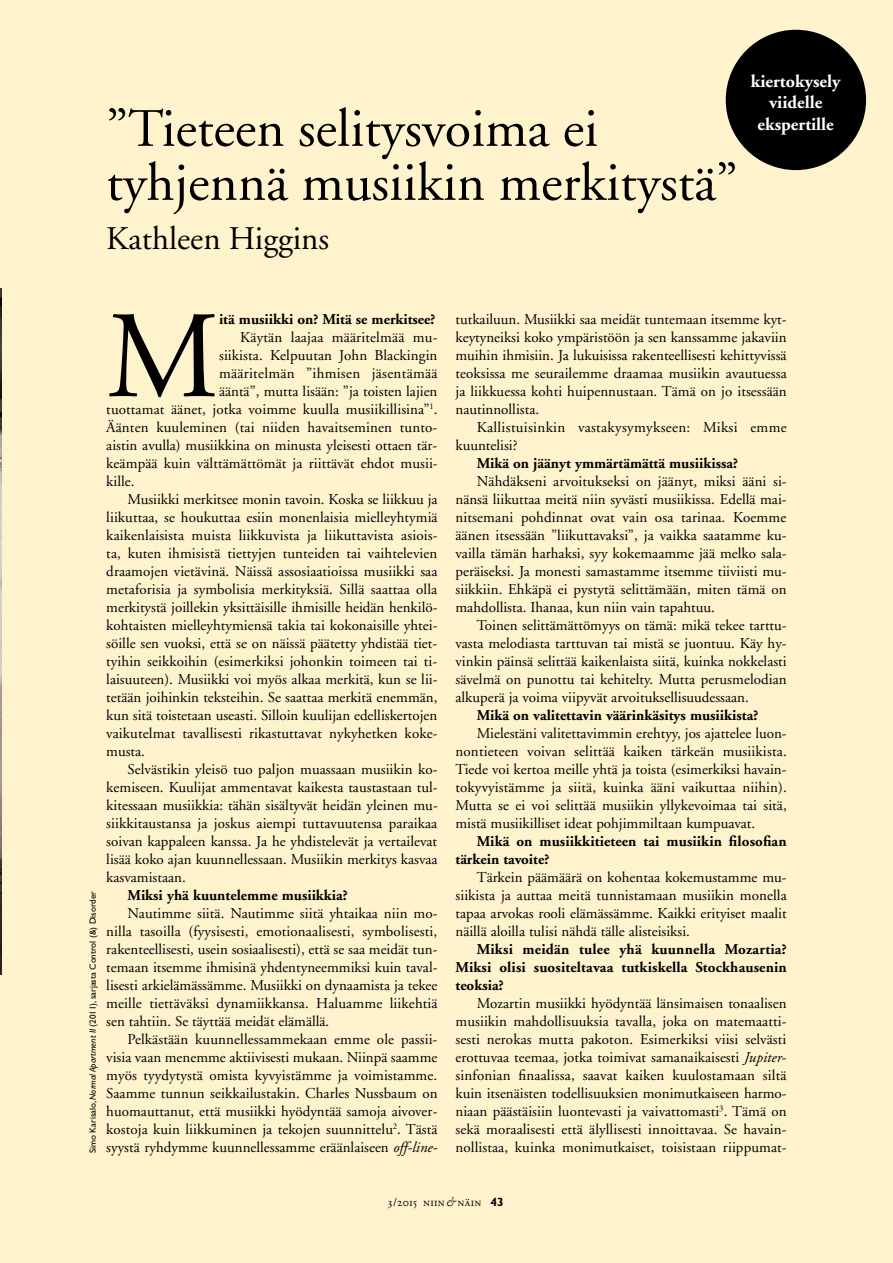
<style>
.page{position:relative;width:893px;height:1263px;background:#fff3ce}
.page>*{position:absolute;margin:0;border:0;box-sizing:border-box;transform-origin:0 0}
.t1{font:123.6px "Adobe Garamond";color:#000}
.t2{font:54px/54px "Adobe Garamond";color:#000}
.t3{font:33px "Adobe Garamond";color:#000}
.t4{font:700 18px/21.6px "Adobe Garamond";color:#fff;text-align:center}
.t5{font:15px/18px "Adobe Garamond";color:#000;text-align:justify}
.t6{font:700 15px/18px "Adobe Garamond";color:#000}
.t7{font:15px/18px "Adobe Garamond";letter-spacing:.02em;color:#000}
.t8{font:12px "Adobe Garamond Regular SC";letter-spacing:.02em;color:#000}
.t9{font:9px "Gill Sans";color:#000}
.s1{font-style:italic}
.s2{font-family:"Adobe Garamond";font-style:italic}
.s3{font-family:"Gill Sans";font-weight:700}
</style>
<div class="page">
<img style="left:0;top:288px;width:1px;height:686px">
<div style="left:726px;top:30px;width:140px;height:140px;background:#000;border-radius:50%"></div>
<h2 class="t2" style="left:106px;top:103px;width:633px">”Tieteen selitysvoima ei tyhjennä musiikin merkitystä”</h2>
<h3 class="t3" style="left:106px;top:220px;width:224px">Kathleen Higgins</h3>
<p class="t4" style="left:751px;top:71px;width:91px">kiertokysely viidelle ekspertille</p>
<p class="t9" style="left:88px;top:1153px;width:263px;rotate:-90deg">Simo Karisalo, <span class="s1">Normal Apartment II</span> (2011), sarjasta Control (&amp;) Disorder</p>
<h1 class="t1" style="left:106px;top:291px;width:114px">M</h1>
<p class="t6" style="left:219px;top:311px;width:218px">itä musiikki on? Mitä se merkitsee?</p>
<p class="t5" style="left:240px;top:329px;width:199px">Käytän laajaa määritelmää mu-</p>
<p class="t5" style="left:219px;top:347px;width:220px">siikista. Kelpuutan John Blackingin</p>
<p class="t7" style="left:219px;top:365px;width:220px">määritelmän ”ihmisen jäsentämää</p>
<p class="t5" style="left:219px;top:383px;width:220px">ääntä”, mutta lisään: ”ja toisten lajien</p>
<p class="t5" style="left:106px;top:401px;width:333px">tuottamat äänet, jotka voimme kuulla musiikillisina”<sup>1</sup>.</p>
<p class="t5" style="left:106px;top:419px;width:332px">Äänten kuuleminen (tai niiden havaitseminen tunto-</p>
<p class="t5" style="left:106px;top:437px;width:332px">aistin avulla) musiikkina on minusta yleisesti ottaen tär-</p>
<p class="t5" style="left:106px;top:455px;width:333px">keämpää kuin välttämättömät ja riittävät ehdot musii-</p>
<p class="t5" style="left:106px;top:473px;width:30px">kille.</p>
<p class="t5" style="left:128px;top:491px;width:311px">Musiikki merkitsee monin tavoin. Koska se liikkuu ja</p>
<p class="t5" style="left:106px;top:509px;width:333px">liikuttaa, se houkuttaa esiin monenlaisia mielleyhtymiä</p>
<p class="t5" style="left:106px;top:527px;width:333px">kaikenlaisista muista liikkuvista ja liikuttavista asiois-</p>
<p class="t5" style="left:106px;top:545px;width:333px">ta, kuten ihmisistä tiettyjen tunteiden tai vaihtelevien</p>
<p class="t5" style="left:106px;top:563px;width:333px">draamojen vietävinä. Näissä assosiaatioissa musiikki saa</p>
<p class="t5" style="left:106px;top:581px;width:332px">metaforisia ja symbolisia merkityksiä. Sillä saattaa olla</p>
<p class="t5" style="left:106px;top:599px;width:333px">merkitystä joillekin yksittäisille ihmisille heidän henkilö-</p>
<p class="t5" style="left:106px;top:617px;width:333px">kohtaisten mielleyhtymiensä takia tai kokonaisille yhtei-</p>
<p class="t5" style="left:106px;top:635px;width:332px">söille sen vuoksi, että se on näissä päätetty yhdistää tiet-</p>
<p class="t5" style="left:106px;top:653px;width:332px">tyihin seikkoihin (esimerkiksi johonkin toimeen tai ti-</p>
<p class="t5" style="left:106px;top:671px;width:333px">laisuuteen). Musiikki voi myös alkaa merkitä, kun se lii-</p>
<p class="t5" style="left:106px;top:689px;width:333px">tetään joihinkin teksteihin. Se saattaa merkitä enemmän,</p>
<p class="t5" style="left:106px;top:707px;width:333px">kun sitä toistetaan useasti. Silloin kuulijan edelliskertojen</p>
<p class="t5" style="left:106px;top:725px;width:333px">vaikutelmat tavallisesti rikastuttavat nykyhetken koke-</p>
<p class="t5" style="left:106px;top:743px;width:40px">musta.</p>
<p class="t5" style="left:128px;top:761px;width:312px">Selvästikin yleisö tuo paljon muassaan musiikin ko-</p>
<p class="t5" style="left:106px;top:779px;width:333px">kemiseen. Kuulijat ammentavat kaikesta taustastaan tul-</p>
<p class="t5" style="left:106px;top:797px;width:333px">kitessaan musiikkia: tähän sisältyvät heidän yleinen mu-</p>
<p class="t5" style="left:106px;top:815px;width:333px">siikkitaustansa ja joskus aiempi tuttavuutensa paraikaa</p>
<p class="t5" style="left:106px;top:833px;width:332px">soivan kappaleen kanssa. Ja he yhdistelevät ja vertailevat</p>
<p class="t5" style="left:106px;top:851px;width:333px">lisää koko ajan kuunnellessaan. Musiikin merkitys kasvaa</p>
<p class="t5" style="left:106px;top:869px;width:81px">kasvamistaan.</p>
<p class="t6" style="left:128px;top:887px;width:222px">Miksi yhä kuuntelemme musiikkia?</p>
<p class="t5" style="left:106px;top:905px;width:333px;text-indent:21px">Nautimme siitä. Nautimme siitä yhtaikaa niin mo&shy;nilla tasoilla (fyysisesti, emotionaalisesti, symbolisesti, rakenteellisesti, usein sosiaalisesti), että se saa meidät tun&shy;temaan itsemme ihmisinä yhdentyneemmiksi kuin taval&shy;lisesti arkielämässämme. Musiikki on dynaamista ja tekee meille tiettäväksi dynamiikkansa. Haluamme liikehtiä sen tahtiin. Se täyttää meidät elämällä.</p>
<p class="t5" style="left:106px;top:1031px;width:333px;text-indent:21px">Pelkästään kuunnellessammekaan emme ole passii&shy;visia vaan menemme aktiivisesti mukaan. Niinpä saamme myös tyydytystä omista kyvyistämme ja voimistamme.<br>Saamme tunnun seikkailustakin. Charles Nussbaum on huomauttanut, että musiikki hyödyntää samoja aivover&shy;kostoja kuin liikkuminen ja tekojen suunnittelu<sup>2</sup>. Tästä syystä ryhdymme kuunnellessamme eräänlaiseen <span class="s1">off-line-</span></p>
<p class="t5" style="left:455px;top:311px;width:333px">tutkailuun. Musiikki saa meidät tuntemaan itsemme kyt&shy;keytyneiksi koko ympäristöön ja sen kanssamme jakaviin muihin ihmisiin. Ja lukuisissa rakenteellisesti kehittyvissä teoksissa me seurailemme draamaa musiikin avautuessa ja liikkuessa kohti huipennustaan. Tämä on jo itsessään nautinnollista.</p>
<p class="t7" style="left:455px;top:419px;width:333px;text-indent:21px">Kallistuisinkin vastakysymykseen: Miksi emme kuuntelisi?</p>
<p class="t6" style="left:477px;top:455px;width:263px">Mikä on jäänyt ymmärtämättä musiikissa?</p>
<p class="t5" style="left:455px;top:473px;width:333px;text-indent:21px">Nähdäkseni arvoitukseksi on jäänyt, miksi ääni si&shy;nänsä liikuttaa meitä niin syvästi musiikissa. Edellä mai&shy;nitsemani pohdinnat ovat vain osa tarinaa. Koemme äänen itsessään ”liikuttavaksi”, ja vaikka saatamme ku&shy;vailla tämän harhaksi, syy kokemaamme jää melko sala&shy;peräiseksi. Ja monesti samastamme itsemme tiiviisti mu&shy;siikkiin. Ehkäpä ei pystytä selittämään, miten tämä on mahdollista. Ihanaa, kun niin vain tapahtuu.</p>
<p class="t5" style="left:455px;top:617px;width:333px;text-indent:21px">Toinen selittämättömyys on tämä: mikä tekee tarttu&shy;vasta melodiasta tarttuvan tai mistä se juontuu. Käy hy&shy;vinkin päinsä selittää kaikenlaista siitä, kuinka nokkelasti sävelmä on punottu tai kehitelty. Mutta perusmelodian alkuperä ja voima viipyvät arvoituksellisuudessaan.</p>
<p class="t6" style="left:477px;top:707px;width:283px">Mikä on valitettavin väärinkäsitys musiikista?</p>
<p class="t5" style="left:455px;top:725px;width:333px;text-indent:21px">Mielestäni valitettavimmin erehtyy, jos ajattelee luon&shy;nontieteen voivan selittää kaiken tärkeän musiikista.<br>Tiede voi kertoa meille yhtä ja toista (esimerkiksi havain&shy;tokyvyistämme ja siitä, kuinka ääni vaikuttaa niihin).<br>Mutta se ei voi selittää musiikin yllykevoimaa tai sitä, mistä musiikilliset ideat pohjimmiltaan kumpuavat.</p>
<p class="t6" style="left:455px;top:833px;width:333px;text-indent:21px">Mikä on musiikkitieteen tai musiikin filosofian tärkein tavoite?</p>
<p class="t5" style="left:455px;top:869px;width:333px;text-indent:21px">Tärkein päämäärä on kohentaa kokemustamme mu&shy;siikista ja auttaa meitä tunnistamaan musiikin monella tapaa arvokas rooli elämässämme. Kaikki erityiset maalit näillä aloilla tulisi nähdä tälle alisteisiksi.</p>
<p class="t6" style="left:455px;top:941px;width:333px;text-align:justify;text-indent:21px">Miksi meidän tulee yhä kuunnella Mozartia?<br>Miksi olisi suositeltavaa tutkiskella Stockhausenin teoksia?</p>
<p class="t5" style="left:455px;top:995px;width:333px;text-indent:21px">Mozartin musiikki hyödyntää länsimaisen tonaalisen musiikin mahdollisuuksia tavalla, joka on matemaatti&shy;sesti nerokas mutta pakoton. Esimerkiksi viisi selvästi erottuvaa teemaa, jotka toimivat samanaikaisesti <span class="s1">Jupiter&shy;</span>sinfonian finaalissa, saavat kaiken kuulostamaan siltä kuin itsenäisten todellisuuksien monimutkaiseen harmo&shy;niaan päästäisiin luontevasti ja vaivattomasti<sup>3</sup>. Tämä on sekä moraalisesti että älyllisesti innoittavaa. Se havain&shy;nollistaa, kuinka monimutkaiset, toisistaan riippumat-</p>
<p class="t8" style="left:388px;top:1196px;width:118px">3/2015 niin<span class="s2">&amp;</span> näin <span class="s3">43</span></p>
</div>
